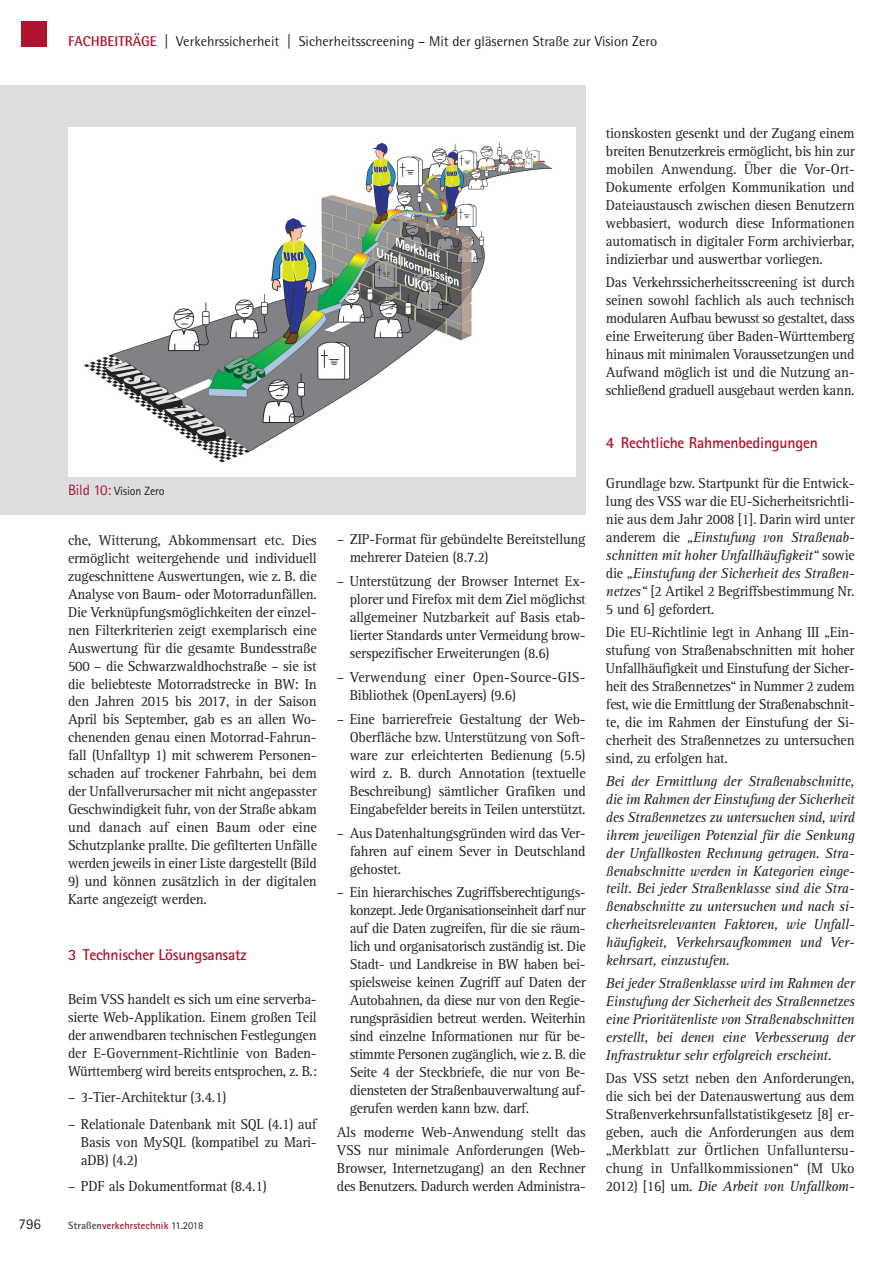
<style>
.page{position:relative;width:893px;height:1263px;background:#fff}
.page>*{position:absolute;margin:0;border:0;box-sizing:border-box;transform-origin:0 0}
.t1{font:700 15.75px "Rotis Sans Serif W1 G";letter-spacing:-.015em;color:#ae142f}
.t2{font:15px "Rotis Sans Serif W1 G";color:#231f20}
.t3{font:14.85px/18px "Rotis Serif W1 G";letter-spacing:-.015em;color:#231f20;text-align:justify;scale:.96 1}
.t4{font:italic 14.85px/18px "Rotis Serif W1 G";letter-spacing:-.015em;color:#231f20;text-align:justify;scale:.96 1}
.t5{font:14.85px/18px "Rotis Serif W1 G";letter-spacing:.015em;color:#231f20;scale:.96 1}
.t6{font:14.25px "Rotis Semi Sans W1 G";color:#231f20}
.t7{font:12px "Rotis Sans Serif W1 G";letter-spacing:-.015em;color:#231f20}
.t8{font:700 10.5px "Rotis Sans Serif W1 G";color:#ae142f}
.s1{font-weight:700;color:#ae142f}
.s2{font-size:15px;color:#ae142f}
.s3{font-weight:800;color:#57585a}
.s4{font-weight:400;color:#231f20}
.s5{font-style:italic}
</style>
<div class="page">
<div style="left:21px;top:21px;width:26px;height:26px;background:#ae142f"></div>
<div style="left:0;top:85px;width:586px;height:429px;background:#dcdddf"></div>
<img style="left:68px;top:128px;width:507px;height:348px">
<p class="t6" style="left:68px;top:33px;width:591px"><span class="s1">FACHBEITRÄGE</span> | Verkehrssicherheit | Sicherheitsscreening – Mit der gläsernen Straße zur Vision Zero</p>
<p class="t2" style="left:19px;top:1215px;width:24px">796</p>
<p class="t7" style="left:68px;top:484px;width:98px"><span class="s2">Bild 10:</span> Vision Zero</p>
<p class="t3" style="left:68px;top:531px;width:261px">che, Witterung, Abkommensart etc. Dies ermöglicht weitergehende und individuell zugeschnittene Auswertungen, wie z. B. die Analyse von Baum- oder Motorradunfällen.<br>Die Verknüpfungsmöglichkeiten der einzel&shy;nen Filterkriterien zeigt exemplarisch eine Auswertung für die gesamte Bundesstraße 500 – die Schwarzwaldhochstraße – sie ist die beliebteste Motorradstrecke in BW: In den Jahren 2015 bis 2017, in der Saison April bis September, gab es an allen Wo&shy;chenenden genau einen Motorrad-Fahrun&shy;fall (Unfalltyp 1) mit schwerem Personen&shy;schaden auf trockener Fahrbahn, bei dem der Unfallverursacher mit nicht angepasster Geschwindigkeit fuhr, von der Straße abkam und danach auf einen Baum oder eine Schutzplanke prallte. Die gefilterten Unfälle werden jeweils in einer Liste dargestellt (Bild</p>
<p class="t3" style="left:68px;top:872px;width:261px">9) und können zusätzlich in der digitalen<br>Karte angezeigt werden.</p>
<p class="t1" style="left:68px;top:945px;width:180px">3 Technischer Lösungsansatz</p>
<p class="t3" style="left:68px;top:990px;width:261px">Beim VSS handelt es sich um eine serverba&shy;sierte Web-Applikation. Einem großen Teil der anwendbaren technischen Festlegungen der E-Government-Richtlinie von Baden-Württemberg wird bereits entsprochen, z. B.:</p>
<p class="t3" style="left:68px;top:1088px;width:166px">– 3-Tier-Architektur (3.4.1)</p>
<p class="t3" style="left:81px;top:1114px;width:247px;text-indent:-13px">– Relationale Datenbank mit SQL (4.1) auf Basis von MySQL (kompatibel zu Mari&shy;aDB) (4.2)</p>
<p class="t3" style="left:68px;top:1177px;width:208px">– PDF als Dokumentformat (8.4.1)</p>
<p class="t8" style="left:68px;top:1219px;width:137px"><span class="s3">Straßen</span>verkehrstechnik <span class="s4">11.2018</span></p>
<p class="t3" style="left:350px;top:530px;width:247px;text-indent:-13px">– ZIP-Format für gebündelte Bereitstellung mehrerer Dateien (8.7.2)</p>
<p class="t3" style="left:350px;top:572px;width:247px;text-indent:-13px">– Unterstützung der Browser Internet Ex&shy;plorer und Firefox mit dem Ziel möglichst allgemeiner Nutzbarkeit auf Basis etab&shy;lierter Standards unter Vermeidung brow&shy;serspezifischer Erweiterungen (8.6)</p>
<p class="t5" style="left:350px;top:668px;width:247px;text-indent:-13px">– Verwendung einer Open-Source-GIS-<br>Bibliothek (OpenLayers) (9.6)</p>
<p class="t3" style="left:350px;top:710px;width:247px;text-indent:-13px">– Eine barrierefreie Gestaltung der Web-Oberfläche bzw. Unterstützung von Soft&shy;ware zur erleichterten Bedienung (5.5) wird z. B. durch Annotation (textuelle Beschreibung) sämtlicher Grafiken und Eingabefelder bereits in Teilen unterstützt.</p>
<p class="t3" style="left:350px;top:824px;width:247px;text-indent:-13px">– Aus Datenhaltungsgründen wird das Ver&shy;fahren auf einem Sever in Deutschland gehostet.</p>
<p class="t3" style="left:350px;top:883px;width:247px;text-indent:-13px">– Ein hierarchisches Zugriffsberechtigungs&shy;konzept. Jede Organisationseinheit darf nur auf die Daten zugreifen, für die sie räum&shy;lich und organisatorisch zuständig ist. Die Stadt- und Landkreise in BW haben bei&shy;spielsweise keinen Zugriff auf Daten der Autobahnen, da diese nur von den Regie&shy;rungspräsidien betreut werden. Weiterhin sind einzelne Informationen nur für be&shy;stimmte Personen zugänglich, wie z. B. die Seite 4 der Steckbriefe, die nur von Be&shy;diensteten der Straßenbauverwaltung auf&shy;gerufen werden kann bzw. darf.</p>
<p class="t3" style="left:337px;top:1123px;width:261px">Als moderne Web-Anwendung stellt das VSS nur minimale Anforderungen (Web-Browser, Internetzugang) an den Rechner des Benutzers. Dadurch werden Administra-</p>
<p class="t3" style="left:606px;top:124px;width:261px">tionskosten gesenkt und der Zugang einem breiten Benutzerkreis ermöglicht, bis hin zur mobilen Anwendung. Über die Vor-Ort-Dokumente erfolgen Kommunikation und Dateiaustausch zwischen diesen Benutzern webbasiert, wodurch diese Informationen automatisch in digitaler Form archivierbar, indizierbar und auswertbar vorliegen.</p>
<p class="t3" style="left:606px;top:273px;width:261px">Das Verkehrssicherheitsscreening ist durch seinen sowohl fachlich als auch technisch modularen Aufbau bewusst so gestaltet, dass eine Erweiterung über Baden-Württemberg hinaus mit minimalen Voraussetzungen und Aufwand möglich ist und die Nutzung an&shy;schließend graduell ausgebaut werden kann.</p>
<p class="t1" style="left:606px;top:432px;width:214px">4 Rechtliche Rahmenbedingungen</p>
<p class="t3" style="left:606px;top:474px;width:261px">Grundlage bzw. Startpunkt für die Entwick&shy;lung des VSS war die EU-Sicherheitsrichtli&shy;nie aus dem Jahr 2008 [1]. Darin wird unter anderem die <span class="s5">„Einstufung von Straßenab&shy;schnitten mit hoher Unfallhäufigkeit“</span> sowie die <span class="s5">„Einstufung der Sicherheit des Straßen&shy;netzes“</span> [2 Artikel 2 Begriffsbestimmung Nr.<br>5 und 6] gefordert.</p>
<p class="t3" style="left:606px;top:623px;width:261px">Die EU-Richtlinie legt in Anhang III „Ein&shy;stufung von Straßenabschnitten mit hoher Unfallhäufigkeit und Einstufung der Sicher&shy;heit des Straßennetzes“ in Nummer 2 zudem fest, wie die Ermittlung der Straßenabschnit&shy;te, die im Rahmen der Einstufung der Si&shy;cherheit des Straßennetzes zu untersuchen sind, zu erfolgen hat.</p>
<p class="t4" style="left:606px;top:772px;width:261px">Bei der Ermittlung der Straßenabschnitte, die im Rahmen der Einstufung der Sicherheit des Straßennetzes zu untersuchen sind, wird ihrem jeweiligen Potenzial für die Senkung der Unfallkosten Rechnung getragen. Stra&shy;ßenabschnitte werden in Kategorien einge&shy;teilt. Bei jeder Straßenklasse sind die Stra&shy;ßenabschnitte zu untersuchen und nach si&shy;cherheitsrelevanten Faktoren, wie Unfall&shy;häufigkeit, Verkehrsaufkommen und Ver&shy;kehrsart, einzustufen.</p>
<p class="t4" style="left:606px;top:974px;width:261px">Bei jeder Straßenklasse wird im Rahmen der Einstufung der Sicherheit des Straßennetzes eine Prioritätenliste von Straßenabschnitten erstellt, bei denen eine Verbesserung der Infrastruktur sehr erfolgreich erscheint.</p>
<p class="t3" style="left:606px;top:1069px;width:261px">Das VSS setzt neben den Anforderungen, die sich bei der Datenauswertung aus dem Straßenverkehrsunfallstatistikgesetz [8] er&shy;geben, auch die Anforderungen aus dem „Merkblatt zur Örtlichen Unfalluntersu&shy;chung in Unfallkommissionen“ (M Uko 2012) [16] um. <span class="s5">Die Arbeit von Unfallkom-</span></p>
</div>
